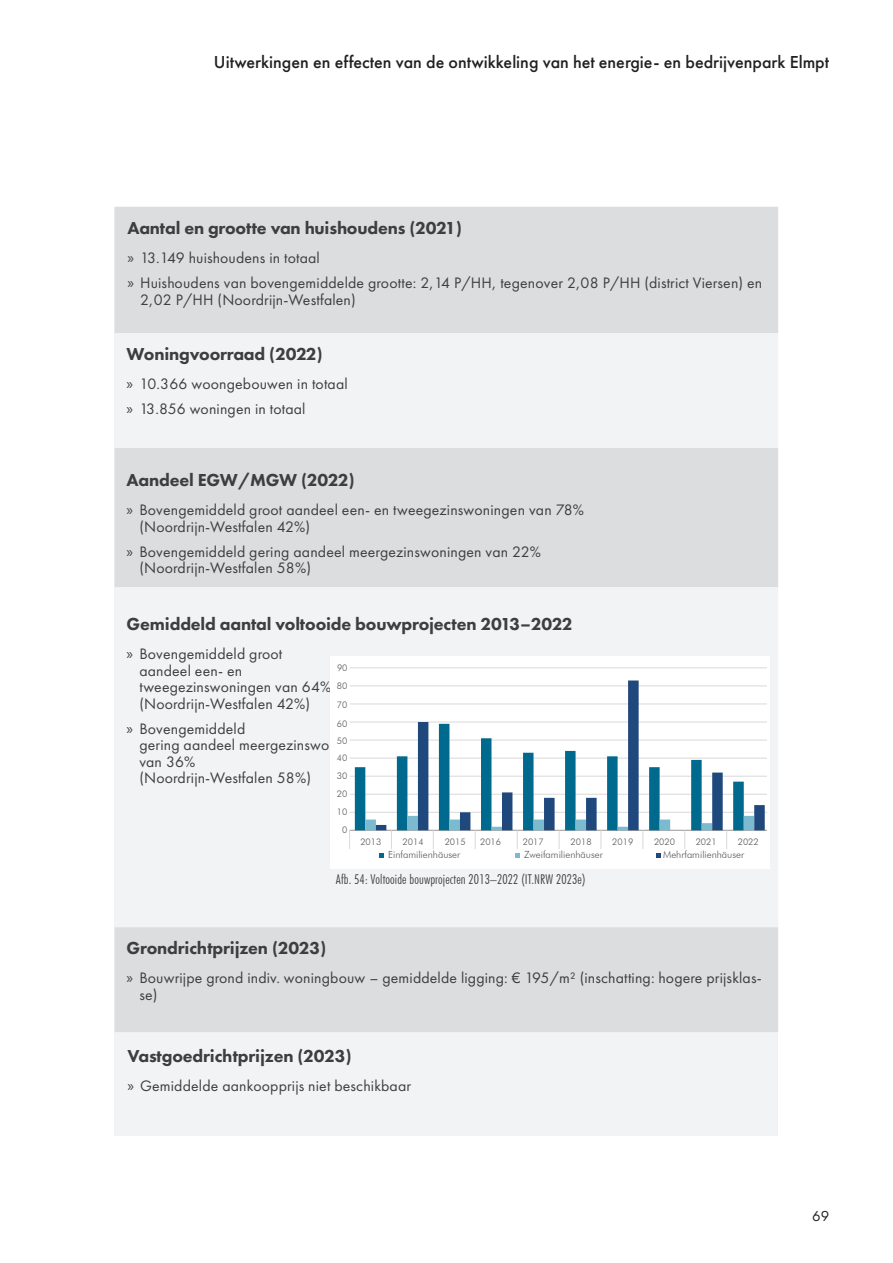
<style>
.page{position:relative;width:893px;height:1263px;background:#fff}
.page>*{position:absolute;margin:0;border:0;box-sizing:border-box;transform-origin:0 0}
.Fließtext_neu{font:800 18px "Futura PT";letter-spacing:-.01em;color:#3e3e3f}
.t1{font:500 18px "Futura PT";color:#231f20}
.t2{font:15.75px/16.5px "Futura PT";letter-spacing:.01em;color:#3e3e3f}
.t3{font:15px "Futura PT";color:#231f20}
.Bildunterschrift{font:300 condensed 13.5px "Futura BT";letter-spacing:.01em;color:#3e3e3f}
.t4{font:300 9.9px "Futura BT";color:#585858}
.t5{font:300 9.15px/18.3px "Futura BT";color:#585858;text-align:justify}
.s1{font-family:"Myriad Pro"}
</style>
<div class="page">
<div style="left:115px;top:207px;width:663px;height:928px;background:#f2f3f4"></div>
<div style="left:115px;top:207px;width:663px;height:825px;background:#dcdddf"></div>
<svg style="left:115px;top:333px;width:663px;height:594px"></svg>
<div style="left:121px;top:339px;width:647px;height:81px;background:#f2f3f4"></div>
<div style="left:121px;top:454px;width:657px;height:125px;background:#dcdddf"></div>
<div style="left:121px;top:593px;width:647px;height:317px;background:#f2f3f4"></div>
<div style="left:121px;top:933px;width:647px;height:83px;background:#dcdddf"></div>
<div style="left:330px;top:656px;width:440px;height:213px;background:#fff"></div>
<hr style="left:350px;top:830px;width:416px;height:1px;background:#9b9898">
<hr style="left:350px;top:812px;width:416px;height:1px;background:#d9d9d9">
<hr style="left:350px;top:794px;width:416px;height:1px;background:#d9d9d9">
<hr style="left:350px;top:776px;width:416px;height:1px;background:#d9d9d9">
<hr style="left:350px;top:758px;width:416px;height:1px;background:#d9d9d9">
<hr style="left:350px;top:740px;width:416px;height:1px;background:#d9d9d9">
<hr style="left:350px;top:722px;width:416px;height:1px;background:#d9d9d9">
<hr style="left:350px;top:704px;width:416px;height:1px;background:#d9d9d9">
<hr style="left:350px;top:686px;width:416px;height:1px;background:#d9d9d9">
<hr style="left:350px;top:668px;width:416px;height:1px;background:#d9d9d9">
<svg style="left:349px;top:739px;width:405px;height:119px"></svg>
<svg style="left:376px;top:680px;width:389px;height:150px"></svg>
<p class="t1" style="left:214px;top:51px;width:617px">Uitwerkingen en effecten van de ontwikkeling van het energie- en bedrijvenpark Elmpt</p>
<p class="Fließtext_neu" style="left:127px;top:217px;width:336px">Aantal en grootte van huishoudens (2021)</p>
<p class="t2" style="left:127px;top:250px;width:194px"><span class="s1">»</span> 13.149 huishoudens in totaal</p>
<p class="t2" style="left:140px;top:275px;width:624px;text-indent:-13px"><span class="s1">»</span> Huishoudens van bovengemiddelde grootte: 2,14 P/HH, tegenover 2,08 P/HH (district Viersen) en<br>2,02 P/HH (Noordrijn-Westfalen)</p>
<p class="Fließtext_neu" style="left:127px;top:343px;width:198px">Woningvoorraad (2022)</p>
<p class="t2" style="left:127px;top:376px;width:223px"><span class="s1">»</span> 10.366 woongebouwen in totaal</p>
<p class="t2" style="left:127px;top:401px;width:180px"><span class="s1">»</span> 13.856 woningen in totaal</p>
<p class="Fließtext_neu" style="left:127px;top:469px;width:229px">Aandeel EGW/MGW (2022)</p>
<p class="t2" style="left:139px;top:502px;width:446px;text-indent:-13px"><span class="s1">»</span> Bovengemiddeld groot aandeel een- en tweegezinswoningen van 78% (Noordrijn-Westfalen 42%)</p>
<p class="t2" style="left:139px;top:543px;width:403px;text-indent:-13px"><span class="s1">»</span> Bovengemiddeld gering aandeel meergezinswoningen van 22% (Noordrijn-Westfalen 58%)</p>
<p class="Fließtext_neu" style="left:127px;top:613px;width:447px">Gemiddeld aantal voltooide bouwprojecten 2013–2022</p>
<p class="t2" style="left:139px;top:646px;width:193px;text-indent:-13px"><span class="s1">»</span> Bovengemiddeld groot aandeel een- en tweegezinswoningen van 64% (Noordrijn-Westfalen 42%)</p>
<p class="t2" style="left:139px;top:720px;width:234px;text-indent:-13px"><span class="s1">»</span> Bovengemiddeld<br>gering aandeel meergezinswoningen van 36%<br>(Noordrijn-Westfalen 58%)</p>
<p class="t5" style="left:337px;top:658px;width:12px">90</p>
<p class="t5" style="left:337px;top:677px;width:12px">80</p>
<p class="t5" style="left:337px;top:696px;width:12px">70</p>
<p class="t5" style="left:337px;top:714px;width:12px">60</p>
<p class="t5" style="left:337px;top:731px;width:12px">50</p>
<p class="t5" style="left:337px;top:748px;width:12px">40</p>
<p class="t5" style="left:337px;top:766px;width:12px">30<br>20<br>10</p>
<p class="t5" style="left:342px;top:820px;width:7px">0</p>
<p class="t5" style="left:360px;top:832px;width:23px">2013</p>
<p class="t5" style="left:403px;top:832px;width:23px">2014</p>
<p class="t5" style="left:445px;top:832px;width:23px">2015</p>
<p class="t5" style="left:480px;top:832px;width:23px">2016</p>
<p class="t5" style="left:523px;top:832px;width:23px">2017</p>
<p class="t5" style="left:571px;top:832px;width:23px">2018</p>
<p class="t5" style="left:612px;top:832px;width:23px">2019</p>
<p class="t5" style="left:654px;top:832px;width:23px">2020</p>
<p class="t5" style="left:696px;top:832px;width:23px">2021</p>
<p class="t5" style="left:738px;top:832px;width:23px">2022</p>
<p class="t4" style="left:388px;top:848px;width:74px">Einfamilienhäuser</p>
<p class="t4" style="left:524px;top:848px;width:80px">Zweifamilienhäuser</p>
<p class="t4" style="left:663px;top:848px;width:83px">Mehrfamilienhäuser</p>
<p class="Bildunterschrift" style="left:336px;top:871px;width:251px">Afb. 54: Voltooide bouwprojecten 2013–2022 (IT.NRW 2023e)</p>
<p class="Fließtext_neu" style="left:127px;top:937px;width:201px">Grondrichtprijzen (2023)</p>
<p class="t2" style="left:139px;top:970px;width:624px;text-indent:-13px"><span class="s1">»</span> Bouwrijpe grond indiv. woningbouw – gemiddelde ligging: € 195/m² (inschatting: hogere prijsklas&shy;se)</p>
<p class="Fließtext_neu" style="left:127px;top:1045px;width:226px">Vastgoedrichtprijzen (2023)</p>
<p class="t2" style="left:127px;top:1078px;width:285px"><span class="s1">»</span> Gemiddelde aankoopprijs niet beschikbaar</p>
<p class="t3" style="left:812px;top:1207px;width:19px">69</p>
</div>
